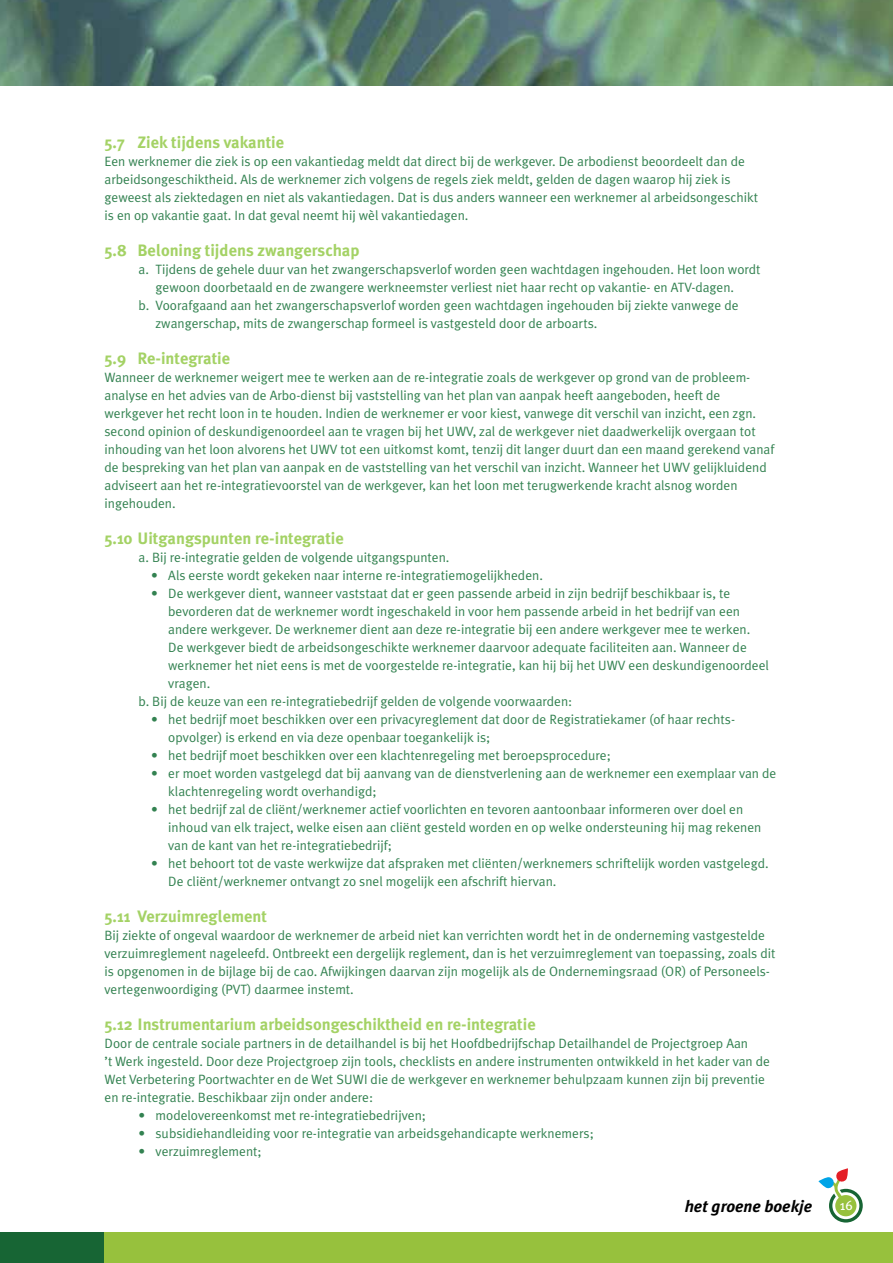
<style>
.page{position:relative;width:893px;height:1263px;background:#fff}
.page>*{position:absolute;margin:0;border:0;box-sizing:border-box;transform-origin:0 0}
.t1{font:700 16.5px "Meta Plus";color:#a4d265}
.t2{font:italic 700 16.5px "Meta Plus";color:#000}
.t3{font:13.5px/18px "Meta Plus Normal";color:#338251}
.t4{font:13.5px "Meta Plus";color:#fff}
</style>
<div class="page">
<img style="left:0;top:0;width:893px;height:85px">
<div style="left:103px;top:1233px;width:790px;height:30px;background:#97c13d"></div>
<div style="left:0;top:1233px;width:104px;height:30px;background:#176534"></div>
<svg style="left:818px;top:1168px;width:45px;height:54px"></svg>
<p class="t1" style="left:104px;top:132px;width:181px">5.7 Ziek tijdens vakantie</p>
<p class="t3" style="left:104px;top:152px;width:655px">Een werknemer die ziek is op een vakantiedag meldt dat direct bij de werkgever. De arbodienst beoordeelt dan de arbeidsongeschiktheid. Als de werknemer zich volgens de regels ziek meldt, gelden de dagen waarop hij ziek is geweest als ziektedagen en niet als vakantiedagen. Dat is dus anders wanneer een werknemer al arbeidsongeschikt is en op vakantie gaat. In dat geval neemt hij wèl vakantiedagen.</p>
<p class="t1" style="left:104px;top:240px;width:256px">5.8 Beloning tijdens zwangerschap</p>
<p class="t3" style="left:139px;top:260px;width:624px">a. Tijdens de gehele duur van het zwangerschapsverlof worden geen wachtdagen ingehouden. Het loon wordt</p>
<p class="t3" style="left:156px;top:278px;width:580px">gewoon doorbetaald en de zwangere werkneemster verliest niet haar recht op vakantie- en ATV-dagen.</p>
<p class="t3" style="left:139px;top:296px;width:602px">b. Voorafgaand aan het zwangerschapsverlof worden geen wachtdagen ingehouden bij ziekte vanwege de</p>
<p class="t3" style="left:156px;top:314px;width:443px">zwangerschap, mits de zwangerschap formeel is vastgesteld door de arboarts.</p>
<p class="t1" style="left:104px;top:348px;width:127px">5.9 Re-integratie</p>
<p class="t3" style="left:104px;top:368px;width:671px">Wanneer de werknemer weigert mee te werken aan de re-integratie zoals de werkgever op grond van de probleem&shy;analyse en het advies van de Arbo-dienst bij vaststelling van het plan van aanpak heeft aangeboden, heeft de werkgever het recht loon in te houden. Indien de werknemer er voor kiest, vanwege dit verschil van inzicht, een zgn. second opinion of deskundigenoordeel aan te vragen bij het UWV, zal de werkgever niet daadwerkelijk overgaan tot inhouding van het loon alvorens het UWV tot een uitkomst komt, tenzij dit langer duurt dan een maand gerekend vanaf de bespreking van het plan van aanpak en de vaststelling van het verschil van inzicht. Wanneer het UWV gelijkluidend adviseert aan het re-integratievoorstel van de werkgever, kan het loon met terugwerkende kracht alsnog worden ingehouden.</p>
<p class="t1" style="left:104px;top:528px;width:241px">5.10 Uitgangspunten re-integratie</p>
<p class="t3" style="left:139px;top:548px;width:312px">a. Bij re-integratie gelden de volgende uitgangspunten.</p>
<p class="t3" style="left:151px;top:566px;width:393px">• Als eerste wordt gekeken naar interne re-integratiemogelijkheden.</p>
<p class="t3" style="left:151px;top:584px;width:580px">• De werkgever dient, wanneer vaststaat dat er geen passende arbeid in zijn bedrijf beschikbaar is, te</p>
<p class="t3" style="left:168px;top:602px;width:573px">bevorderen dat de werknemer wordt ingeschakeld in voor hem passende arbeid in het bedrijf van een</p>
<p class="t3" style="left:168px;top:620px;width:583px">andere werkgever. De werknemer dient aan deze re-integratie bij een andere werkgever mee te werken.</p>
<p class="t3" style="left:168px;top:638px;width:580px">De werkgever biedt de arbeidsongeschikte werknemer daarvoor adequate faciliteiten aan. Wanneer de</p>
<p class="t3" style="left:168px;top:656px;width:602px">werknemer het niet eens is met de voorgestelde re-integratie, kan hij bij het UWV een deskundigenoordeel</p>
<p class="t3" style="left:168px;top:674px;width:44px">vragen.</p>
<p class="t3" style="left:139px;top:692px;width:435px">b. Bij de keuze van een re-integratiebedrijf gelden de volgende voorwaarden:</p>
<p class="t3" style="left:168px;top:710px;width:568px;text-indent:-17px">• het bedrijf moet beschikken over een privacyreglement dat door de Registratiekamer (of haar rechts&shy;opvolger) is erkend en via deze openbaar toegankelijk is;</p>
<p class="t3" style="left:151px;top:746px;width:461px">• het bedrijf moet beschikken over een klachtenregeling met beroepsprocedure;</p>
<p class="t3" style="left:168px;top:764px;width:609px;text-indent:-17px">• er moet worden vastgelegd dat bij aanvang van de dienstverlening aan de werknemer een exemplaar van de klachtenregeling wordt overhandigd;</p>
<p class="t3" style="left:168px;top:800px;width:595px;text-indent:-17px">• het bedrijf zal de cliënt/werknemer actief voorlichten en tevoren aantoonbaar informeren over doel en inhoud van elk traject, welke eisen aan cliënt gesteld worden en op welke ondersteuning hij mag rekenen van de kant van het re-integratiebedrijf;</p>
<p class="t3" style="left:168px;top:854px;width:602px;text-indent:-17px">• het behoort tot de vaste werkwijze dat afspraken met cliënten/werknemers schriftelijk worden vastgelegd.<br>De cliënt/werknemer ontvangt zo snel mogelijk een afschrift hiervan.</p>
<p class="t1" style="left:104px;top:906px;width:164px">5.11 Verzuimreglement</p>
<p class="t3" style="left:104px;top:926px;width:672px">Bij ziekte of ongeval waardoor de werknemer de arbeid niet kan verrichten wordt het in de onderneming vastgestelde verzuimreglement nageleefd. Ontbreekt een dergelijk reglement, dan is het verzuimreglement van toepassing, zoals dit is opgenomen in de bijlage bij de cao. Afwijkingen daarvan zijn mogelijk als de Ondernemingsraad (OR) of Personeels&shy;vertegenwoordiging (PVT) daarmee instemt.</p>
<p class="t1" style="left:104px;top:1014px;width:433px">5.12 Instrumentarium arbeidsongeschiktheid en re-integratie</p>
<p class="t3" style="left:104px;top:1034px;width:667px">Door de centrale sociale partners in de detailhandel is bij het Hoofdbedrijfschap Detailhandel de Projectgroep Aan<br>’t Werk ingesteld. Door deze Projectgroep zijn tools, checklists en andere instrumenten ontwikkeld in het kader van de Wet Verbetering Poortwachter en de Wet SUWI die de werkgever en werknemer behulpzaam kunnen zijn bij preventie en re-integratie. Beschikbaar zijn onder andere:</p>
<p class="t3" style="left:139px;top:1106px;width:289px">• modelovereenkomst met re-integratiebedrijven;</p>
<p class="t3" style="left:139px;top:1124px;width:457px">• subsidiehandleiding voor re-integratie van arbeidsgehandicapte werknemers;</p>
<p class="t3" style="left:139px;top:1142px;width:125px">• verzuimreglement;</p>
<p class="t2" style="left:685px;top:1197px;width:129px">het groene boekje</p>
<p class="t4" style="left:840px;top:1197px;width:14px">16</p>
</div>
